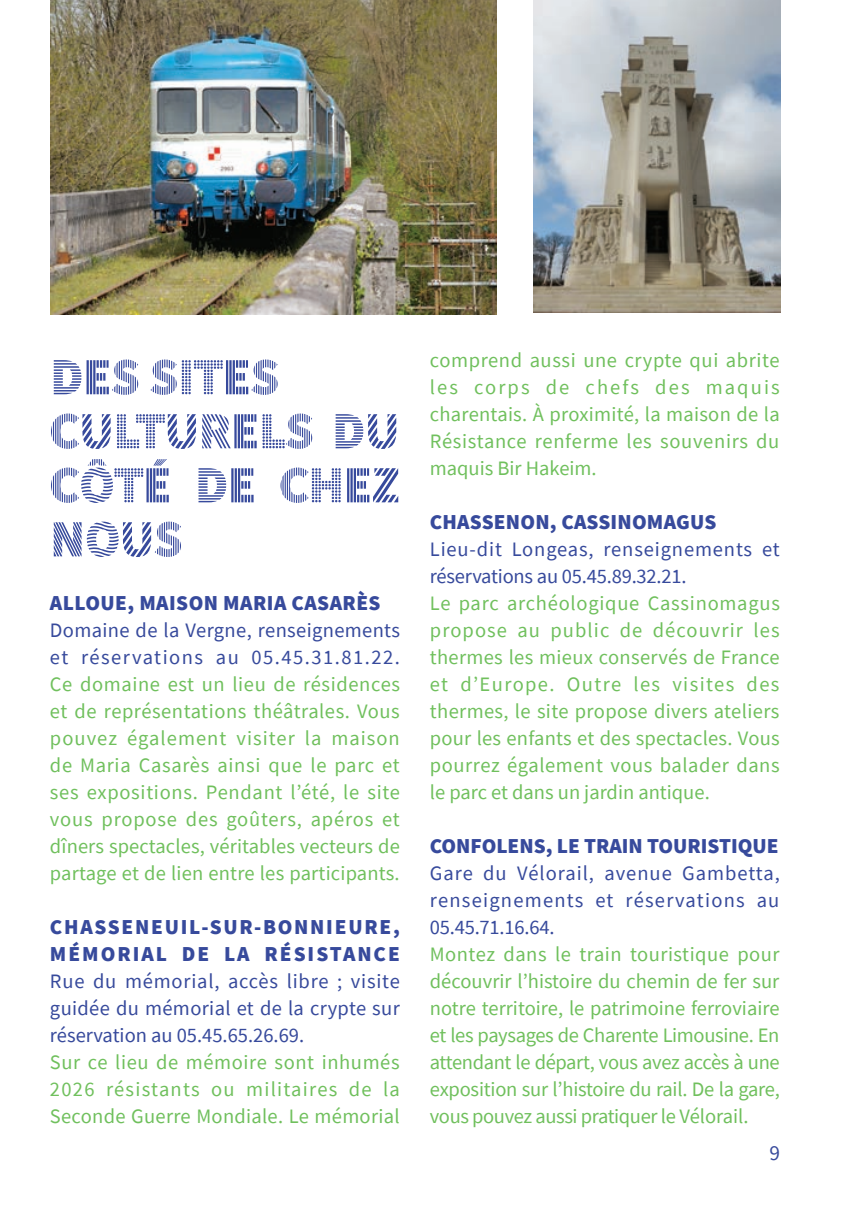
<style>
.page{position:relative;width:851px;height:1205px;background:#fff}
.page>*{position:absolute;margin:0;border:0;box-sizing:border-box;transform-origin:0 0}
.t1{font:900 52.5px/54px "Source Sans Pro DISPLAYV2";letter-spacing:-.02em;color:#374a9c}
.t2{font:900 21.25px "Source Sans Pro";letter-spacing:.02em;color:#374a9c}
.t3{font:21.25px "Source Sans Pro";color:#374a9c}
.t4{font:20.5px/27px "Source Sans Pro";letter-spacing:.01em;color:#70c05d;text-align:justify}
.t5{font:20.5px/27px "Source Sans Pro";letter-spacing:.025em;color:#374a9c}
</style>
<div class="page">
<img style="left:533px;top:0;width:247px;height:312px">
<img style="left:50px;top:0;width:446px;height:314px">
<h1 class="t1" style="left:50px;top:351px;width:351px">DES SITES<br>CULTURELS DU<br>CÔTÉ DE CHEZ<br>NOUS</h1>
<p class="t2" style="left:50px;top:588px;width:14px">ALLOUE</p>
<p class="t2" style="left:127px;top:588px;width:42px">, MAISON</p>
<p class="t2" style="left:223px;top:588px;width:157px">MARIA CASARÈS</p>
<p class="t5" style="left:50px;top:617px;width:351px">Domaine de la Vergne, renseignements et réservations au 05.45.31.81.22.</p>
<p class="t4" style="left:50px;top:671px;width:351px">Ce domaine est un lieu de résidences et de représentations théâtrales. Vous pouvez également visiter la maison de Maria Casarès ainsi que le parc et ses expositions. Pendant l’été, le site vous propose des goûters, apéros et dîners spectacles, véritables vecteurs de partage et de lien entre les participants.</p>
<p class="t2" style="left:50px;top:912px;width:45px">CHASSENEUIL</p>
<p class="t2" style="left:201px;top:912px;width:92px">-SU R-BONNIEU</p>
<p class="t2" style="left:364px;top:912px;width:37px">RE,</p>
<p class="t2" style="left:50px;top:939px;width:95px">MÉMORIAL</p>
<p class="t2" style="left:182px;top:939px;width:14px">DE</p>
<p class="t2" style="left:224px;top:939px;width:14px">LA</p>
<p class="t2" style="left:264px;top:939px;width:43px">RÉSISTAN</p>
<p class="t2" style="left:373px;top:939px;width:25px">CE</p>
<p class="t5" style="left:50px;top:968px;width:351px;text-align:justify">Rue du mémorial, accès libre ; visite guidée du mémorial et de la crypte sur réservation au 05.45.65.26.69.</p>
<p class="t4" style="left:50px;top:1049px;width:351px">Sur ce lieu de mémoire sont inhumés 2026 résistants ou militaires de la Seconde Guerre Mondiale. Le mémorial</p>
<p class="t4" style="left:430px;top:347px;width:351px">comprend aussi une crypte qui abrite les corps de chefs des maquis charentais. à proximité, la maison de la Résistance renferme les souvenirs du maquis Bir Hakeim.</p>
<p class="t2" style="left:430px;top:507px;width:42px">CHASSENON</p>
<p class="t2" style="left:549px;top:507px;width:38px">, CASSINO</p>
<p class="t2" style="left:647px;top:507px;width:57px">MAGUS</p>
<p class="t5" style="left:430px;top:536px;width:351px">Lieu-dit Longeas, renseignements et réservations au 05.45.89.32.21.</p>
<p class="t4" style="left:430px;top:590px;width:351px">Le parc archéologique Cassinomagus propose au public de découvrir les thermes les mieux conservés de France et d’Europe. Outre les visites des thermes, le site propose divers ateliers pour les enfants et des spectacles. Vous pourrez également vous balader dans le parc et dans un jardin antique.</p>
<p class="t2" style="left:430px;top:831px;width:66px">CON FOLENS</p>
<p class="t2" style="left:545px;top:831px;width:76px">, LE TRAIN</p>
<p class="t2" style="left:647px;top:831px;width:14px">TOU</p>
<p class="t2" style="left:687px;top:831px;width:23px">RISTI</p>
<p class="t2" style="left:737px;top:831px;width:28px">QUE</p>
<p class="t5" style="left:430px;top:860px;width:351px;text-align:justify">Gare du Vélorail, avenue Gambetta, renseignements et réservations au 05.45.71.16.64.</p>
<p class="t4" style="left:430px;top:941px;width:351px">Montez dans le train touristique pour découvrir l’histoire du chemin de fer sur notre territoire, le patrimoine ferroviaire et les paysages de Charente Limousine. En attendant le départ, vous avez accès à une exposition sur l’histoire du rail. De la gare, vous pouvez aussi pratiquer le Vélorail.</p>
<p class="t3" style="left:769px;top:1139px;width:12px">9</p>
</div>
